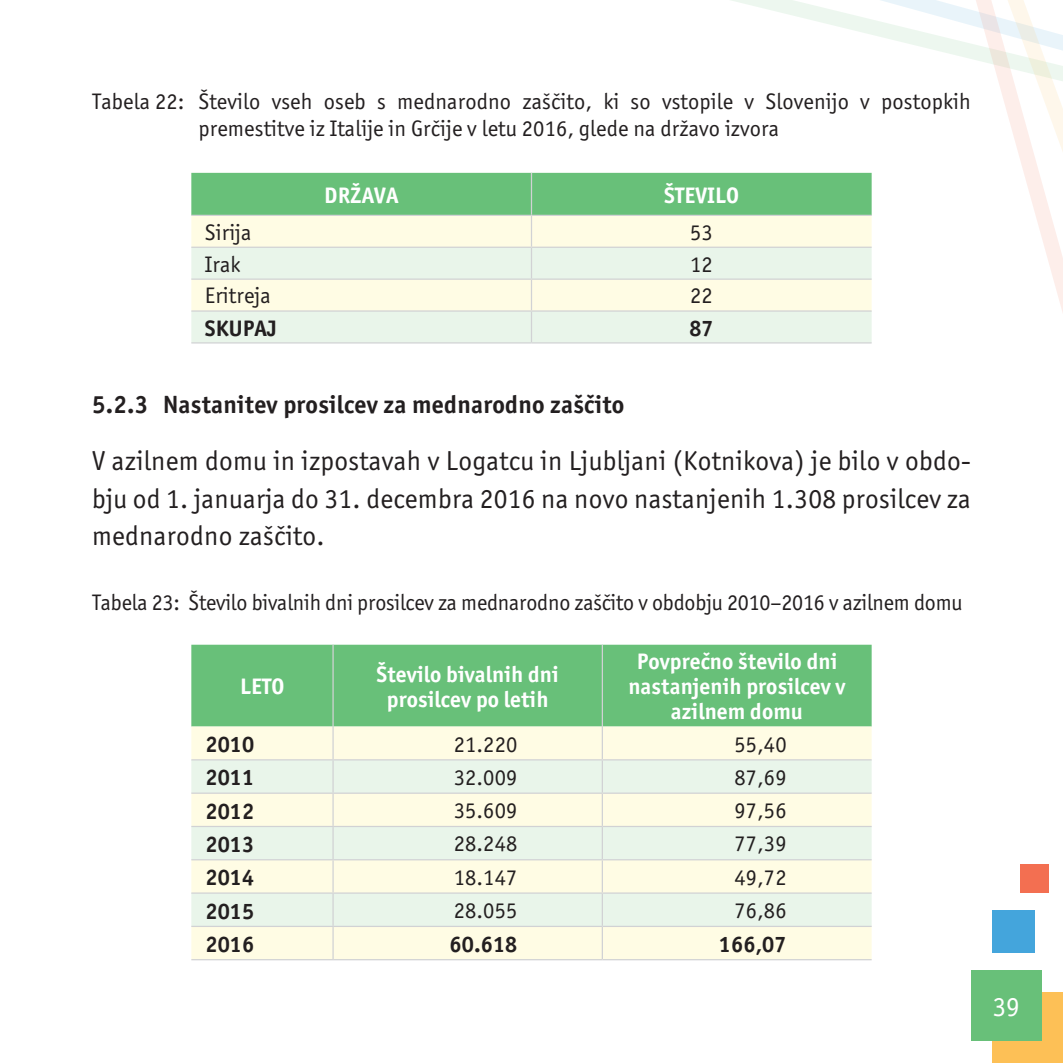
<style>
.page{position:relative;width:1063px;height:1063px;background:#fff}
.page>*{position:absolute;margin:0;border:0;box-sizing:border-box;transform-origin:0 0}
.t1{font:27.5px/37.5px "Officina San Itc TEE";letter-spacing:.01em;color:#231f20;text-align:justify}
.t2{font:27.5px "Officina San Itc TEE";color:#fff}
.t3{font:700 25px "Officina San Itc TEE";letter-spacing:.01em;color:#231f20}
.t4{font:22.5px/27px "Officina San Itc TEE";letter-spacing:.005em;color:#231f20}
.t5{font:700 22.5px/25px "Officina San Itc TEE";letter-spacing:.005em;color:#fff;text-align:center}
.t6{font:700 22.5px "Officina San Itc TEE";letter-spacing:.005em;color:#231f20}
</style>
<div class="page">
<div style="left:992px;top:992px;width:71px;height:71px;background:#fdc056"></div>
<div style="left:992px;top:910px;width:43px;height:43px;background:#44a5dc"></div>
<div style="left:971px;top:971px;width:71px;height:70px;background:#68c079"></div>
<div style="left:1020px;top:864px;width:29px;height:29px;background:#f36f51"></div>
<svg style="left:191px;top:0;width:872px;height:313px"></svg>
<div style="left:191px;top:216px;width:681px;height:31px;background:#fffce4"></div>
<svg style="left:191px;top:248px;width:681px;height:94px;background:#f0f7e7"></svg>
<hr style="left:191px;top:215px;width:340px;height:1px;background:#d1d2d4">
<hr style="left:531px;top:215px;width:341px;height:1px;background:#d1d2d4">
<hr style="left:531px;top:216px;width:1px;height:31px;background:#d1d2d4">
<hr style="left:191px;top:247px;width:340px;height:1px;background:#d1d2d4">
<hr style="left:531px;top:247px;width:341px;height:1px;background:#d1d2d4">
<hr style="left:531px;top:248px;width:1px;height:31px;background:#d1d2d4">
<hr style="left:191px;top:279px;width:340px;height:1px;background:#d1d2d4">
<hr style="left:531px;top:279px;width:341px;height:1px;background:#d1d2d4">
<hr style="left:531px;top:280px;width:1px;height:30px;background:#d1d2d4">
<hr style="left:191px;top:310px;width:340px;height:2px;background:#d1d2d4">
<hr style="left:531px;top:310px;width:341px;height:2px;background:#d1d2d4">
<hr style="left:531px;top:312px;width:1px;height:30px;background:#d1d2d4">
<hr style="left:191px;top:342px;width:340px;height:2px;background:#d1d2d4">
<hr style="left:531px;top:342px;width:341px;height:2px;background:#d1d2d4">
<hr style="left:531px;top:173px;width:1px;height:42px;background:#d1d2d4">
<div style="left:191px;top:645px;width:681px;height:82px;background:#68c079"></div>
<div style="left:191px;top:727px;width:681px;height:232px;background:#fffce4"></div>
<svg style="left:191px;top:760px;width:681px;height:166px;background:#f1f7e7"></svg>
<hr style="left:332px;top:645px;width:2px;height:82px;background:#d1d2d4">
<hr style="left:602px;top:645px;width:1px;height:82px;background:#d1d2d4">
<hr style="left:332px;top:727px;width:2px;height:32px;background:#d1d2d4">
<hr style="left:602px;top:727px;width:1px;height:32px;background:#d1d2d4">
<hr style="left:191px;top:759px;width:142px;height:1px;background:#d1d2d4">
<hr style="left:333px;top:759px;width:269px;height:1px;background:#d1d2d4">
<hr style="left:332px;top:760px;width:2px;height:33px;background:#d1d2d4">
<hr style="left:602px;top:759px;width:270px;height:1px;background:#d1d2d4">
<hr style="left:602px;top:760px;width:1px;height:33px;background:#d1d2d4">
<hr style="left:191px;top:793px;width:142px;height:1px;background:#d1d2d4">
<hr style="left:333px;top:793px;width:269px;height:1px;background:#d1d2d4">
<hr style="left:332px;top:794px;width:2px;height:32px;background:#d1d2d4">
<hr style="left:602px;top:793px;width:270px;height:1px;background:#d1d2d4">
<hr style="left:602px;top:794px;width:1px;height:32px;background:#d1d2d4">
<hr style="left:191px;top:826px;width:142px;height:1px;background:#d1d2d4">
<hr style="left:333px;top:826px;width:269px;height:1px;background:#d1d2d4">
<hr style="left:332px;top:827px;width:2px;height:32px;background:#d1d2d4">
<hr style="left:602px;top:826px;width:270px;height:1px;background:#d1d2d4">
<hr style="left:602px;top:827px;width:1px;height:32px;background:#d1d2d4">
<hr style="left:191px;top:859px;width:142px;height:1px;background:#d1d2d4">
<hr style="left:333px;top:859px;width:269px;height:1px;background:#d1d2d4">
<hr style="left:332px;top:860px;width:2px;height:32px;background:#d1d2d4">
<hr style="left:602px;top:859px;width:270px;height:1px;background:#d1d2d4">
<hr style="left:602px;top:860px;width:1px;height:32px;background:#d1d2d4">
<hr style="left:191px;top:892px;width:142px;height:2px;background:#d1d2d4">
<hr style="left:333px;top:892px;width:269px;height:2px;background:#d1d2d4">
<hr style="left:332px;top:894px;width:2px;height:32px;background:#d1d2d4">
<hr style="left:602px;top:892px;width:270px;height:2px;background:#d1d2d4">
<hr style="left:602px;top:894px;width:1px;height:32px;background:#d1d2d4">
<hr style="left:191px;top:926px;width:142px;height:1px;background:#d1d2d4">
<hr style="left:333px;top:926px;width:269px;height:1px;background:#d1d2d4">
<hr style="left:332px;top:927px;width:2px;height:32px;background:#d1d2d4">
<hr style="left:602px;top:926px;width:270px;height:1px;background:#d1d2d4">
<hr style="left:602px;top:927px;width:1px;height:32px;background:#d1d2d4">
<hr style="left:191px;top:959px;width:142px;height:1px;background:#d1d2d4">
<hr style="left:333px;top:959px;width:269px;height:1px;background:#d1d2d4">
<hr style="left:602px;top:959px;width:270px;height:1px;background:#d1d2d4">
<p class="t4" style="left:198px;top:88px;width:774px;text-indent:-106px">Tabela 22: Število vseh oseb s mednarodno zaščito, ki so vstopile v Slovenijo v postopkih premestitve iz Italije in Grčije v letu 2016, glede na državo izvora</p>
<p class="t5" style="left:324px;top:183px;width:76px">DRŽAVA</p>
<p class="t5" style="left:664px;top:183px;width:76px">ŠTEVILO</p>
<p class="t4" style="left:205px;top:219px;width:48px">Sirija</p>
<p class="t4" style="left:690px;top:219px;width:24px">53</p>
<p class="t4" style="left:205px;top:251px;width:37px">Irak</p>
<p class="t4" style="left:690px;top:251px;width:24px">12</p>
<p class="t4" style="left:205px;top:283px;width:68px">Eritreja</p>
<p class="t4" style="left:690px;top:283px;width:24px">22</p>
<p class="t6" style="left:205px;top:314px;width:73px">SKUPAJ</p>
<p class="t6" style="left:689px;top:314px;width:26px">87</p>
<p class="t3" style="left:92px;top:389px;width:534px">5.2.3 Nastanitev prosilcev za mednarodno zaščito</p>
<p class="t1" style="left:92px;top:442px;width:880px">V azilnem domu in izpostavah v Logatcu in Ljubljani (Kotnikova) je bilo v obdo&shy;bju od 1. januarja do 31. decembra 2016 na novo nastanjenih 1.308 prosilcev za mednarodno zaščito.</p>
<p class="t4" style="left:92px;top:589px;width:872px">Tabela 23: Število bivalnih dni prosilcev za mednarodno zaščito v obdobju 2010–2016 v azilnem domu</p>
<p class="t5" style="left:240px;top:674px;width:46px">LETO</p>
<p class="t5" style="left:377px;top:662px;width:184px">Število bivalnih dni prosilcev po letih</p>
<p class="t5" style="left:628px;top:649px;width:219px">Povprečno število dni nastanjenih prosilcev v azilnem domu</p>
<p class="t6" style="left:205px;top:730px;width:50px">2010</p>
<p class="t4" style="left:454px;top:731px;width:65px">21.220</p>
<p class="t4" style="left:734px;top:731px;width:54px">55,40</p>
<p class="t6" style="left:205px;top:764px;width:50px">2011</p>
<p class="t4" style="left:454px;top:764px;width:65px">32.009</p>
<p class="t4" style="left:734px;top:764px;width:54px">87,69</p>
<p class="t6" style="left:205px;top:797px;width:50px">2012</p>
<p class="t4" style="left:454px;top:797px;width:65px">35.609</p>
<p class="t4" style="left:734px;top:797px;width:54px">97,56</p>
<p class="t6" style="left:205px;top:830px;width:50px">2013</p>
<p class="t4" style="left:454px;top:831px;width:65px">28.248</p>
<p class="t4" style="left:734px;top:831px;width:54px">77,39</p>
<p class="t6" style="left:205px;top:864px;width:50px">2014</p>
<p class="t4" style="left:454px;top:864px;width:65px">18.147</p>
<p class="t4" style="left:734px;top:864px;width:54px">49,72</p>
<p class="t6" style="left:205px;top:897px;width:50px">2015</p>
<p class="t4" style="left:454px;top:897px;width:65px">28.055</p>
<p class="t4" style="left:734px;top:897px;width:54px">76,86</p>
<p class="t6" style="left:205px;top:930px;width:50px">2016</p>
<p class="t6" style="left:450px;top:930px;width:69px">60.618</p>
<p class="t6" style="left:719px;top:930px;width:69px">166,07</p>
<p class="t2" style="left:992px;top:991px;width:29px">39</p>
</div>
